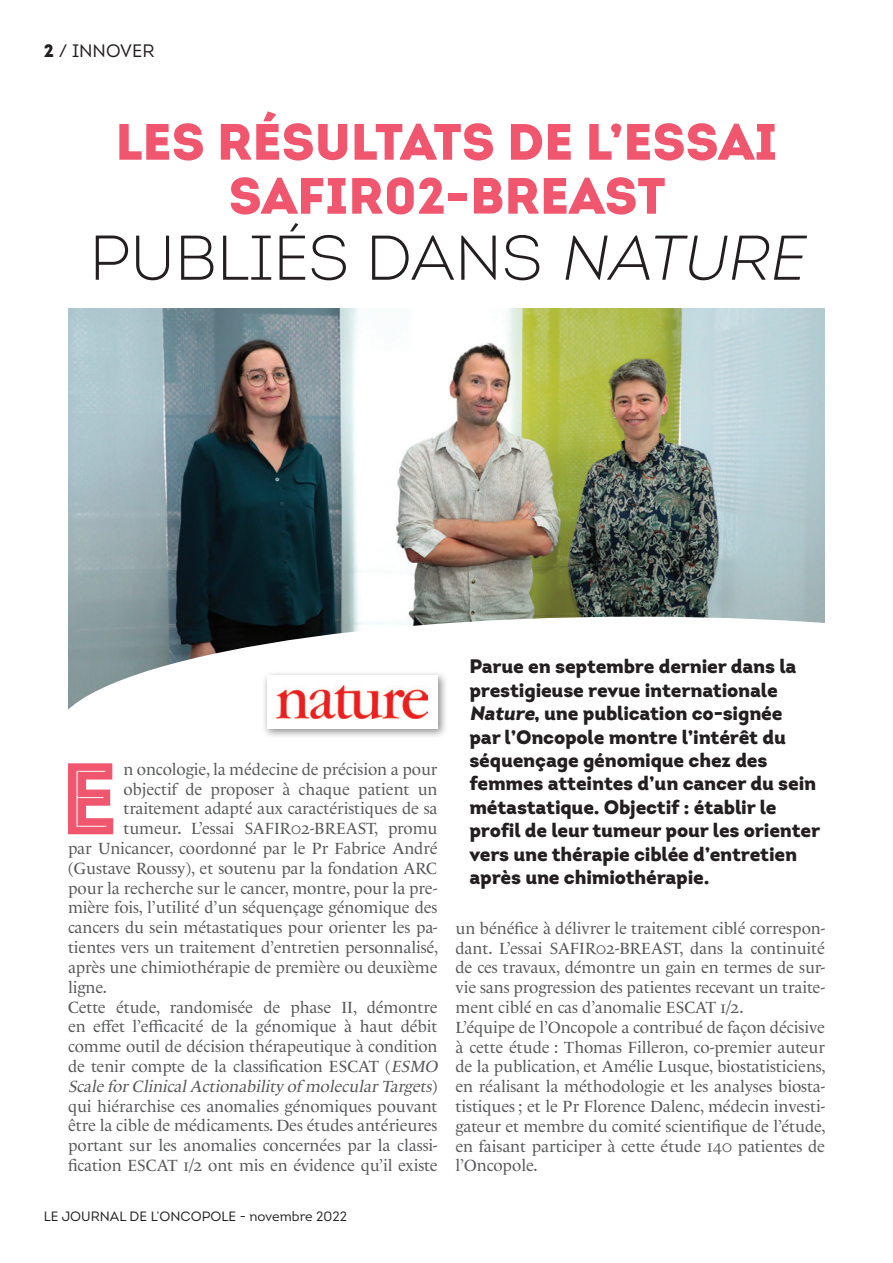
<style>
.page{position:relative;width:893px;height:1263px;background:#fff}
.page>*{position:absolute;margin:0;border:0;box-sizing:border-box;transform-origin:0 0}
.t1{font:101.4px "Intro Black Inline";color:#f0566d}
.t2{font:63px "Intro Light Caps";color:#231f20}
.t3{font:51px/54px "Intro Black Caps";color:#f0566d;text-align:center}
.t4{font:900 19.5px/23.4px "Intro";letter-spacing:-.01em;color:#231f20}
.t5{font:18px "Intro Book Alt";color:#231f20}
.t6{font:16.5px/19.8px "Le Monde Livre Classic Std";color:#57585a}
.t7{font:italic 16.5px "Le Monde Livre Classic Std";color:#57585a}
.t8{font:13.5px "Intro";color:#231f20}
.s1{font-family:"Intro Black Alt"}
.s2{font-style:italic}
.s3{font-style:normal}
</style>
<div class="page">
<img style="left:68px;top:308px;width:757px;height:309px">
<svg style="left:68px;top:617px;width:757px;height:93px"></svg>
<div style="left:261px;top:670px;width:187px;height:69px;background:#231f20;opacity:.5"></div>
<div style="left:267px;top:675px;width:170px;height:54px;background:#fff"></div>
<img style="left:277px;top:685px;width:150px;height:34px">
<p class="t5" style="left:44px;top:40px;width:112px"><span class="s1">2</span> / INNOVER</p>
<h3 class="t3" style="left:116px;top:114px;width:663px">LES RÉSULTATS DE L’ESSAI<br>SAFIR02-BREAST</h3>
<h2 class="t2" style="left:90px;top:219px;width:729px">PUBLIÉS DANS <span class="s2">NATURE</span></h2>
<h1 class="t1" style="left:60px;top:734px;width:59px">E</h1>
<p class="t6" style="left:123px;top:759px;width:316px">n oncologie, la médecine de précision a pour</p>
<p class="t6" style="left:123px;top:779px;width:316px">objectif de proposer à chaque patient un</p>
<p class="t6" style="left:123px;top:799px;width:316px">traitement adapté aux caractéristiques de sa</p>
<p class="t6" style="left:123px;top:819px;width:316px">tumeur. L’essai SAFIR02-BREAST, promu</p>
<p class="t6" style="left:68px;top:838px;width:371px">par Unicancer, coordonné par le Pr Fabrice André</p>
<p class="t6" style="left:68px;top:858px;width:371px">(Gustave Roussy), et soutenu par la fondation ARC</p>
<p class="t6" style="left:68px;top:878px;width:371px">pour la recherche sur le cancer, montre, pour la pre-</p>
<p class="t6" style="left:68px;top:898px;width:371px">mière fois, l’utilité d’un séquençage génomique des</p>
<p class="t6" style="left:68px;top:918px;width:371px">cancers du sein métastatiques pour orienter les pa-</p>
<p class="t6" style="left:68px;top:937px;width:372px">tientes vers un traitement d’entretien personnalisé,</p>
<p class="t6" style="left:68px;top:957px;width:371px">après une chimiothérapie de première ou deuxième</p>
<p class="t6" style="left:68px;top:977px;width:41px">ligne.</p>
<p class="t6" style="left:68px;top:997px;width:371px">Cette étude, randomisée de phase II, démontre</p>
<p class="t6" style="left:68px;top:1017px;width:371px">en effet l’efficacité de la génomique à haut débit</p>
<p class="t6" style="left:68px;top:1036px;width:371px">comme outil de décision thérapeutique à condition</p>
<p class="t6" style="left:68px;top:1056px;width:374px">de tenir compte de la classification ESCAT (<span class="s2">ESMO</span></p>
<p class="t7" style="left:68px;top:1076px;width:371px">Scale for ClinicalActionability of molecular Targets<span class="s3">)</span></p>
<p class="t6" style="left:68px;top:1096px;width:371px">qui hiérarchise ces anomalies génomiques pouvant</p>
<p class="t6" style="left:68px;top:1116px;width:371px">être la cible de médicaments. Des études antérieures</p>
<p class="t6" style="left:68px;top:1135px;width:371px">portant sur les anomalies concernées par la classi-</p>
<p class="t6" style="left:68px;top:1155px;width:371px">fication ESCAT 1/2 ont mis en évidence qu’il existe</p>
<p class="t8" style="left:44px;top:1208px;width:305px">LE JOURNAL DE L’ONCOPOLE - novembre 2022</p>
<p class="t4" style="left:469px;top:655px;width:352px">Parue en septembre dernier dans la prestigieuse revue internationale <span class="s2">Nature</span>, une publication co-signée<br>par l’Oncopole montre l’intérêt du séquençage génomique chez des femmes atteintes d’un cancer du sein métastatique. Objectif : établir le profil de leur tumeur pour les orienter vers une thérapie ciblée d’entretien après une chimiothérapie.</p>
<p class="t6" style="left:455px;top:918px;width:372px">un bénéfice à délivrer le traitement ciblé correspon&shy;dant. L’essai SAFIR02-BREAST, dans la continuité de ces travaux, démontre un gain en termes de sur&shy;vie sans progression des patientes recevant un traite&shy;ment ciblé en cas d’anomalie ESCAT 1/2.<br>L’équipe de l’Oncopole a contribué de façon décisive à cette étude : Thomas Filleron, co-premier auteur de la publication, et Amélie Lusque, biostatisticiens, en réalisant la méthodologie et les analyses biosta&shy;tistiques ; et le Pr Florence Dalenc, médecin investi&shy;gateur et membre du comité scientifique de l’étude, en faisant participer à cette étude 140 patientes de l’Oncopole.</p>
</div>
